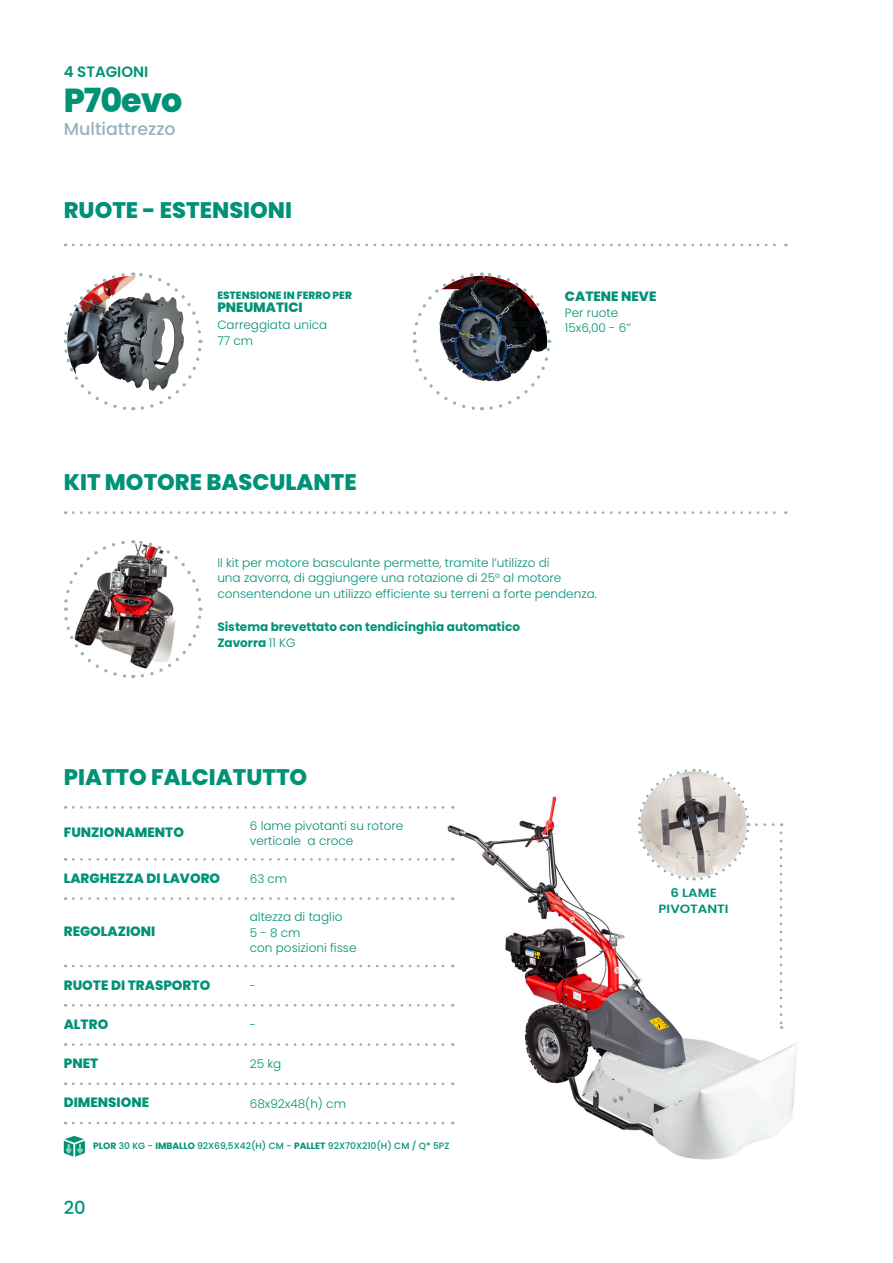
<style>
.page{position:relative;width:893px;height:1263px;background:#fff}
.page>*{position:absolute;margin:0;border:0;box-sizing:border-box;transform-origin:0 0}
.t1{font:800 33.3px "Poppins";letter-spacing:-.03em;color:#009276}
.t2{font:800 22.5px "Poppins";color:#009276}
.t3{font:500 18px "Poppins";color:#009276}
.t4{font:500 17.4px "Poppins";color:#98b1bc}
.t5{font:600 15px "Poppins";color:#009276}
.t6{font:800 13.5px "Poppins";color:#009276}
.t7{font:300 12px/15.5px "Poppins";color:#009276}
.t8{font:700 12px "Poppins";color:#009276}
.t9{font:600 12px "Poppins";color:#009276;scale:1.11 1}
.t10{font:800 10.5px "Poppins";color:#009276}
.t11{font:500 9.15px "Poppins";color:#009276}
.s1{font-weight:300}
.s2{font-weight:700}
</style>
<div class="page">
<img style="left:447px;top:796px;width:350px;height:364px">
<svg style="left:73px;top:244px;width:713px;height:2px"></svg>
<svg style="left:63px;top:272px;width:140px;height:139px"></svg>
<svg style="left:412px;top:272px;width:140px;height:139px"></svg>
<svg style="left:73px;top:511px;width:713px;height:3px"></svg>
<svg style="left:64px;top:540px;width:139px;height:138px"></svg>
<svg style="left:64px;top:1136px;width:21px;height:21px"></svg>
<svg style="left:73px;top:806px;width:380px;height:3px"></svg>
<svg style="left:73px;top:858px;width:380px;height:3px"></svg>
<svg style="left:73px;top:897px;width:380px;height:3px"></svg>
<svg style="left:73px;top:965px;width:380px;height:2px"></svg>
<svg style="left:73px;top:1004px;width:380px;height:2px"></svg>
<svg style="left:73px;top:1043px;width:380px;height:3px"></svg>
<svg style="left:73px;top:1082px;width:380px;height:3px"></svg>
<svg style="left:73px;top:1122px;width:380px;height:2px"></svg>
<svg style="left:636px;top:769px;width:146px;height:260px"></svg>
<p class="t5" style="left:64px;top:63px;width:86px">4 STAGIONI</p>
<p class="t1" style="left:64px;top:81px;width:120px">P70evo</p>
<p class="t4" style="left:64px;top:119px;width:113px">Multiattrezzo</p>
<p class="t2" style="left:64px;top:197px;width:230px">RUOTE - ESTENSIONI</p>
<p class="t10" style="left:217px;top:289px;width:136px">ESTENSIONE IN FERRO PER</p>
<p class="t6" style="left:217px;top:300px;width:87px">PNEUMATICI</p>
<p class="t7" style="left:217px;top:317px;width:111px">Carreggiata unica</p>
<p class="t7" style="left:217px;top:333px;width:37px">77 cm</p>
<p class="t2" style="left:64px;top:469px;width:294px">KIT MOTORE BASCULANTE</p>
<p class="t6" style="left:565px;top:288px;width:93px">CATENE NEVE</p>
<p class="t7" style="left:565px;top:305px;width:55px">Per ruote</p>
<p class="t7" style="left:565px;top:320px;width:68px">15x6,00 - 6’’</p>
<p class="t7" style="left:217px;top:555px;width:381px">Il kit per motore basculante permette, tramite l’utilizzo di<br>una zavorra, di aggiungere una rotazione di 25° al motore consentendone un utilizzo efficiente su terreni a forte pendenza.</p>
<p class="t8" style="left:217px;top:620px;width:304px">Sistema brevettato con tendicinghia automatico</p>
<p class="t8" style="left:217px;top:635px;width:80px">Zavorra <span class="s1">11 KG</span></p>
<p class="t2" style="left:64px;top:764px;width:245px">PIATTO FALCIATUTTO</p>
<p class="t6" style="left:64px;top:825px;width:122px">FUNZIONAMENTO</p>
<p class="t7" style="left:250px;top:818px;width:155px">6 lame pivotanti su rotore</p>
<p class="t7" style="left:250px;top:833px;width:105px">verticale a croce</p>
<p class="t6" style="left:64px;top:870px;width:158px">LARGHEZZA DI LAVORO</p>
<p class="t7" style="left:250px;top:871px;width:39px">63 cm</p>
<p class="t7" style="left:250px;top:909px;width:94px">altezza di taglio<br>5 - 8 cm</p>
<p class="t7" style="left:250px;top:940px;width:108px">con posizioni fisse</p>
<p class="t6" style="left:64px;top:924px;width:93px">REGOLAZIONI</p>
<p class="t6" style="left:64px;top:977px;width:148px">RUOTE DI TRASPORTO</p>
<p class="t7" style="left:250px;top:978px;width:8px">-</p>
<p class="t6" style="left:64px;top:1016px;width:46px">ALTRO</p>
<p class="t7" style="left:250px;top:1017px;width:8px">-</p>
<p class="t6" style="left:64px;top:1055px;width:36px">PNET</p>
<p class="t7" style="left:250px;top:1056px;width:33px">25 kg</p>
<p class="t6" style="left:64px;top:1095px;width:87px">DIMENSIONE</p>
<p class="t7" style="left:250px;top:1096px;width:98px">68x92x48(h) cm</p>
<p class="t11" style="left:93px;top:1140px;width:358px"><span class="s2">PLOR</span> 30 KG - <span class="s2">IMBALLO</span> 92X69,5X42(H) CM - <span class="s2">PALLET</span> 92X70X210(H) CM / Q* 5PZ</p>
<p class="t3" style="left:64px;top:1197px;width:23px">20</p>
<p class="t9" style="left:670px;top:886px;width:43px">6 LAME</p>
<p class="t9" style="left:658px;top:902px;width:65px">PIVOTANTI</p>
</div>
